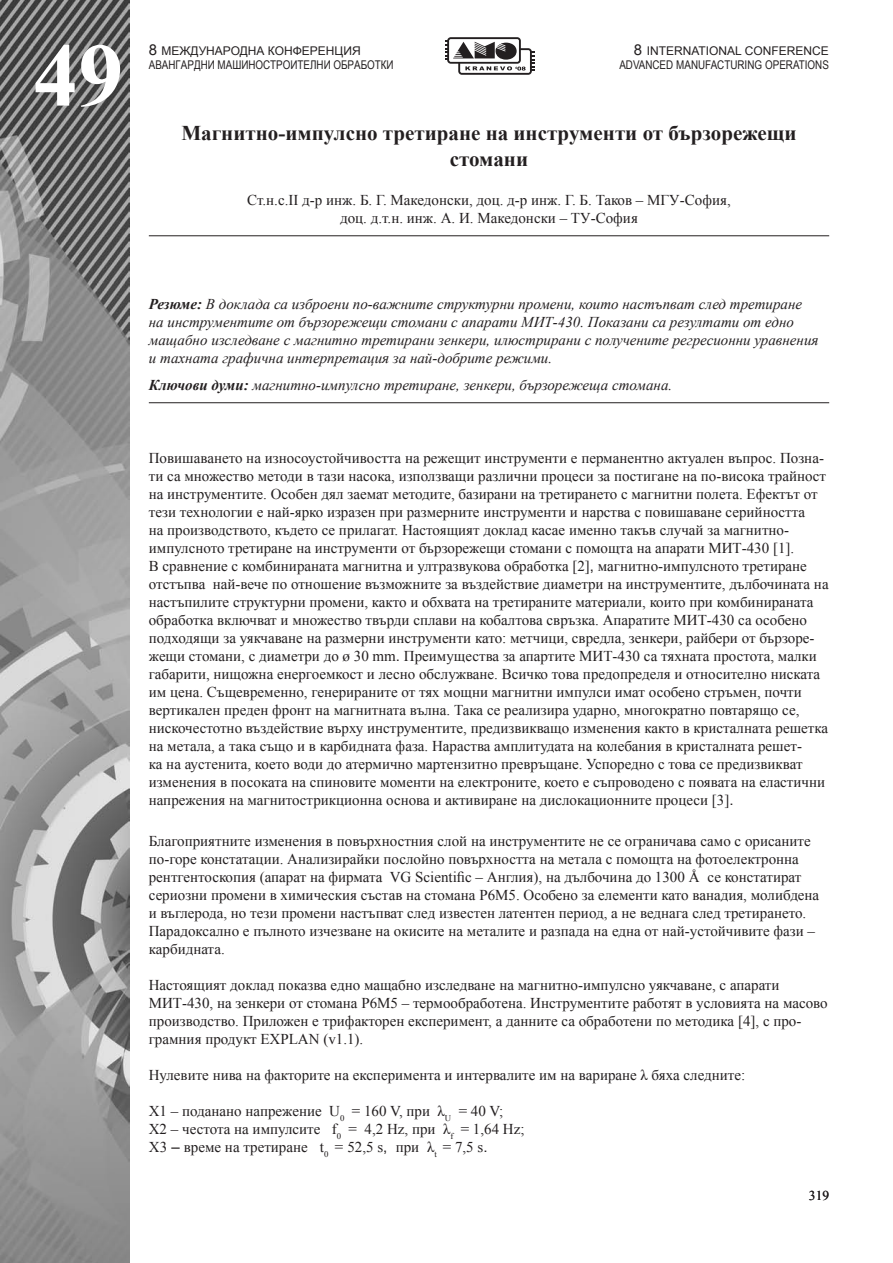
<style>
.page{position:relative;width:893px;height:1263px;background:#fff}
.page>*{position:absolute;margin:0;border:0;box-sizing:border-box;transform-origin:0 0}
.t1{font:700 90px "Times New Roman";color:#fff}
.t2{font:700 21px/25.2px "Times New Roman";color:#231f20;text-align:center}
.t3{font:15px/18px "Times New Roman";color:#231f20}
.t4{font:italic 15px/18px "Times New Roman";color:#231f20}
.t5{font:13.5px "Times New Roman";color:#231f20}
.t6{font:12px "Arial Narrow";color:#231f20}
.t7{font:12px "Arial";color:#231f20}
.s1{font-size:15px}
.s2{font-weight:700}
.s3{font-family:"Arial"}
</style>
<div class="page">
<svg style="left:445px;top:37px;width:89px;height:38px"></svg>
<img style="left:0;top:0;width:130px;height:1263px">
<hr style="left:149px;top:236px;width:680px;height:1px;background:#231f20">
<hr style="left:149px;top:402px;width:680px;height:1px;background:#231f20">
<h1 class="t1" style="left:33px;top:13px;width:91px">49</h1>
<p class="t7" style="left:149px;top:43px;width:213px"><span class="s1">8</span> МЕЖДУНАРОДНА КОНФЕРЕНЦИЯ</p>
<p class="t7" style="left:634px;top:43px;width:197px"><span class="s1">8</span> INTERNATIONAL CONFERENCE</p>
<p class="t6" style="left:149px;top:56px;width:246px">АВАНГАРДНИ МАШИНОСТРОИТЕЛНИ ОБРАБОТКИ</p>
<p class="t6" style="left:619px;top:56px;width:211px">ADVANCED MANUFACTURING OPERATIONS</p>
<h2 class="t2" style="left:181px;top:120px;width:617px">Магнитно-импулсно третиране на инструменти от бързорежещи стомани</h2>
<p class="t3" style="left:247px;top:191px;width:485px;text-align:center">Ст.н.с.ІІ д-р инж. Б. Г. Македонски, доц. д-р инж. Г. Б. Таков – МГУ-София, доц. д.т.н. инж. А. И. Македонски – ТУ-София</p>
<p class="t4" style="left:149px;top:295px;width:671px"><span class="s2">Резюме:</span> В доклада са изброени по-важните структурни промени, които настъпват след третиране на инструментите от бързорежещи стомани с апарати МИТ-430. Показани са резултати от едно мащабно изследване с магнитно третирани зенкери, илюстрирани с получените регресионни уравнения и тахната графична интерпретация за най-добрите режими.</p>
<p class="t4" style="left:149px;top:375px;width:525px"><span class="s2">Ключови думи:</span> магнитно-импулсно третиране, зенкери, бързорежеща стомана.</p>
<p class="t3" style="left:149px;top:448px;width:681px">Повишаването на износоустойчивостта на режещит инструменти е перманентно актуален въпрос. Позна&shy;ти са множество методи в тази насока, използващи различни процеси за постигане на по-висока трайност на инструментите. Особен дял заемат методите, базирани на третирането с магнитни полета. Ефектът от тези технологии е най-ярко изразен при размерните инструменти и нарства с повишаване серийността<br>на производството, където се прилагат. Настоящият доклад касае именно такъв случай за магнитно&shy;импулсното третиране на инструменти от бързорежещи стомани с помощта на апарати МИТ-430 [1].<br>В сравнение с комбинираната магнитна и ултразвукова обработка [2]<span class="s3">,</span> магнитно-импулсното третиране отстъпва най-вече по отношение възможните за въздействие диаметри на инструментите, дълбочината на настъпилите структурни промени, както и обхвата на третираните материали, които при комбинираната обработка включват и множество твърди сплави на кобалтова свръзка. Апаратите МИТ-430 са особено подходящи за уякчаване на размерни инструменти като: метчици, свредла, зенкери, райбери от бързоре&shy;жещи стомани, с диаметри до ø 30 mm<span class="s3">.</span> Преимущества за апартите МИТ-430 са тяхната простота, малки габарити, нищожна енергоемкост и лесно обслужване. Всичко това предопределя и относително ниската им цена. Същевременно, генерираните от тях мощни магнитни импулси имат особено стръмен, почти вертикален преден фронт на магнитната вълна. Така се реализира ударно, многократно повтарящо се, нискочестотно въздействие върху инструментите, предизвикващо изменения както в кристалната решетка на метала, а така също и в карбидната фаза. Нараства амплитудата на колебания в кристалната решет-<br>ка на аустенита, което води до атермично мартензитно превръщане. Успоредно с това се предизвикват изменения в посоката на спиновите моменти на електроните, което е съпроводено с появата на еластични напрежения на магнитострикционна основа и активиране на дислокационните процеси [3]<span class="s3">.</span></p>
<p class="t3" style="left:149px;top:832px;width:672px">Благоприятните изменения в повърхностния слой на инструментите не се ограничава само с орисаните по-горе констатации. Анализирайки послойно повърхността на метала с помощта на фотоелектронна рентгентоскопия (апарат на фирмата VG Scientific – Англия), на дълбочина до 1300 Å се констатират сериозни промени в химическия състав на стомана Р6М5. Особено за елементи като ванадия, молибдена и въглерода, но тези промени настъпват след известен латентен период, а не веднага след третирането.<br>Парадоксално е пълното изчезване на окисите на металите и разпада на една от най-устойчивите фази – карбидната.</p>
<p class="t3" style="left:149px;top:976px;width:680px">Настоящият доклад показва едно мащабно изследване на магнитно-импулсно уякчаване, с апарати МИТ‑430, на зенкери от стомана Р6М5 – термообработена. Инструментите работят в условията на масово производство. Приложен е трифакторен експеримент, а данните са обработени по методика [4], с про&shy;грамния продукт EXPLAN (v1.1).</p>
<p class="t3" style="left:149px;top:1066px;width:598px">Нулевите нива на факторите на експеримента и интервалите им на вариране λ бяха следните:</p>
<p class="t3" style="left:149px;top:1102px;width:377px">Х1 – поданано напрежение U<sub>0</sub> = 160 V, при λ<sub>U</sub> = 40 V;<br>Х2 – честота на импулсите f<sub>0</sub> = 4,2 Нz, при λ<sub>f</sub> = 1,64 Нz;<br>Х3 <span class="s3">–</span> време на третиране t<sub>0</sub> = 52,5 s<span class="s3">,</span> при λ<sub>t</sub> = 7,5 s<span class="s3">.</span></p>
<p class="t5" style="left:809px;top:1186px;width:22px">319</p>
</div>
